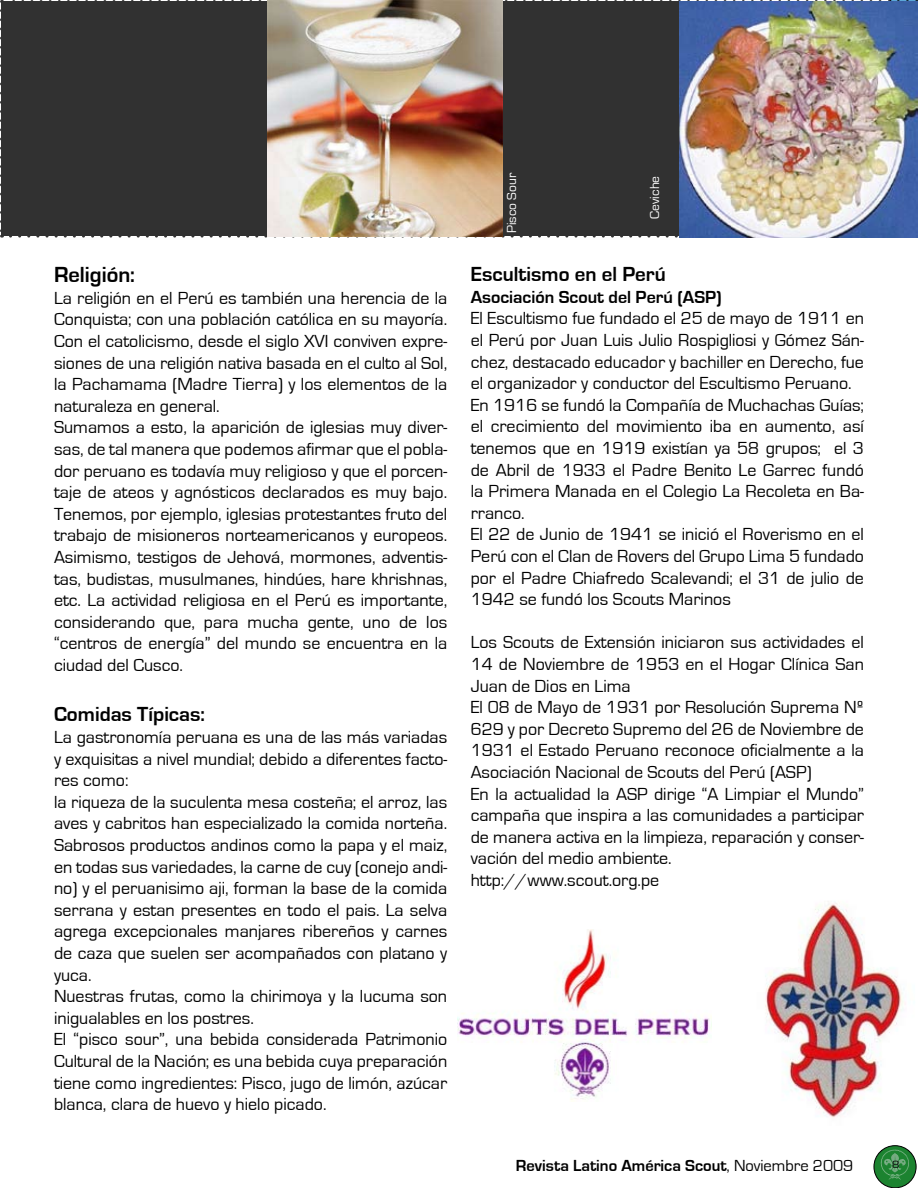
<style>
.page{position:relative;width:918px;height:1188px;background:#fff}
.page>*{position:absolute;margin:0;border:0;box-sizing:border-box;transform-origin:0 0}
.t1{font:700 22.5px "Eurostile";color:#000}
.t2{font:700 21px "Eurostile";color:#000}
.t3{font:18px/21.6px "Eurostile";color:#000}
.t4{font:700 18px "Eurostile";color:#000}
.t5{font:700 16.5px "Eurostile";color:#000}
.t6{font:13.5px "Eurostile";color:#fff}
.t7{font:10.8px "Eurostile";color:#000;scale:1.12 1}
.s1{font-weight:400}
</style>
<div class="page">
<div style="left:0;top:0;width:918px;height:238px;background:#313131"></div>
<svg style="left:874px;top:1146px;width:42px;height:42px"></svg>
<div style="left:874px;top:1145px;width:42px;height:43px;border:1px solid #000;border-radius:50%"></div>
<img style="left:885px;top:1150px;width:20px;height:15px">
<img style="left:267px;top:1px;width:236px;height:235px">
<img style="left:765px;top:901px;width:138px;height:217px">
<img style="left:458px;top:930px;width:254px;height:170px">
<img style="left:680px;top:1px;width:238px;height:237px">
<p class="t1" style="left:54px;top:263px;width:83px">Religión:</p>
<p class="t3" style="left:54px;top:287px;width:395px">La religión en el Perú es también una herencia de la Conquista; con una población católica en su mayoría.<br>Con el catolicismo, desde el siglo XVI conviven expre&shy;siones de una religión nativa basada en el culto al Sol, la Pachamama (Madre Tierra) y los elementos de la naturaleza en general.<br>Sumamos a esto, la aparición de iglesias muy diver&shy;sas, de tal manera que podemos afirmar que el pobla&shy;dor peruano es todavía muy religioso y que el porcen&shy;taje de ateos y agnósticos declarados es muy bajo.<br>Tenemos, por ejemplo, iglesias protestantes fruto del trabajo de misioneros norteamericanos y europeos.<br>Asimismo, testigos de Jehová, mormones, adventis&shy;tas, budistas, musulmanes, hindúes, hare khrishnas, etc. La actividad religiosa en el Perú es importante, considerando que, para mucha gente, uno de los “centros de energía” del mundo se encuentra en la ciudad del Cusco.</p>
<p class="t2" style="left:54px;top:703px;width:153px">Comidas Típicas:</p>
<p class="t3" style="left:54px;top:727px;width:395px">La gastronomía peruana es una de las más variadas y exquisitas a nivel mundial; debido a diferentes facto&shy;res como:<br>la riqueza de la suculenta mesa costeña; el arroz, las aves y cabritos han especializado la comida norteña.<br>Sabrosos productos andinos como la papa y el maiz, en todas sus variedades, la carne de cuy (conejo andi&shy;no) y el peruanisimo aji, forman la base de la comida serrana y estan presentes en todo el pais. La selva agrega excepcionales manjares ribereños y carnes de caza que suelen ser acompañados con platano y yuca.<br>Nuestras frutas, como la chirimoya y la lucuma son inigualables en los postres.<br>El “pisco sour”, una bebida considerada Patrimonio Cultural de la Nación; es una bebida cuya preparación tiene como ingredientes: Pisco, jugo de limón, azúcar blanca, clara de huevo y hielo picado.</p>
<p class="t6" style="left:505px;top:233px;width:62px;rotate:-90deg">Pisco Sour</p>
<p class="t2" style="left:471px;top:263px;width:197px">Escultismo en el Perú</p>
<p class="t4" style="left:471px;top:287px;width:253px">Asociación Scout del Perú (ASP)</p>
<p class="t3" style="left:471px;top:308px;width:395px">El Escultismo fue fundado el 25 de mayo de 1911 en el Perú por Juan Luis Julio Rospigliosi y Gómez Sán&shy;chez, destacado educador y bachiller en Derecho, fue el organizador y conductor del Escultismo Peruano.<br>En 1916 se fundó la Compañía de Muchachas Guías; el crecimiento del movimiento iba en aumento, así tenemos que en 1919 existían ya 58 grupos; el 3 de Abril de 1933 el Padre Benito Le Garrec fundó la Primera Manada en el Colegio La Recoleta en Ba&shy;rranco.<br>El 22 de Junio de 1941 se inició el Roverismo en el Perú con el Clan de Rovers del Grupo Lima 5 fundado por el Padre Chiafredo Scalevandi; el 31 de julio de 1942 se fundó los Scouts Marinos</p>
<p class="t3" style="left:471px;top:632px;width:395px">Los Scouts de Extensión iniciaron sus actividades el 14 de Noviembre de 1953 en el Hogar Clínica San Juan de Dios en Lima<br>El 08 de Mayo de 1931 por Resolución Suprema Nº 629 y por Decreto Supremo del 26 de Noviembre de 1931 el Estado Peruano reconoce oficialmente a la Asociación Nacional de Scouts del Perú (ASP)<br>En la actualidad la ASP dirige “A Limpiar el Mundo” campaña que inspira a las comunidades a participar de manera activa en la limpieza, reparación y conser&shy;vación del medio ambiente. http://www.scout.org.pe</p>
<p class="t6" style="left:648px;top:219px;width:45px;rotate:-90deg">Ceviche</p>
<p class="t5" style="left:516px;top:1157px;width:339px">Revista Latino América Scout<span class="s1">, Noviembre 2009</span></p>
<p class="t7" style="left:892px;top:1159px;width:8px">8</p>
</div>
